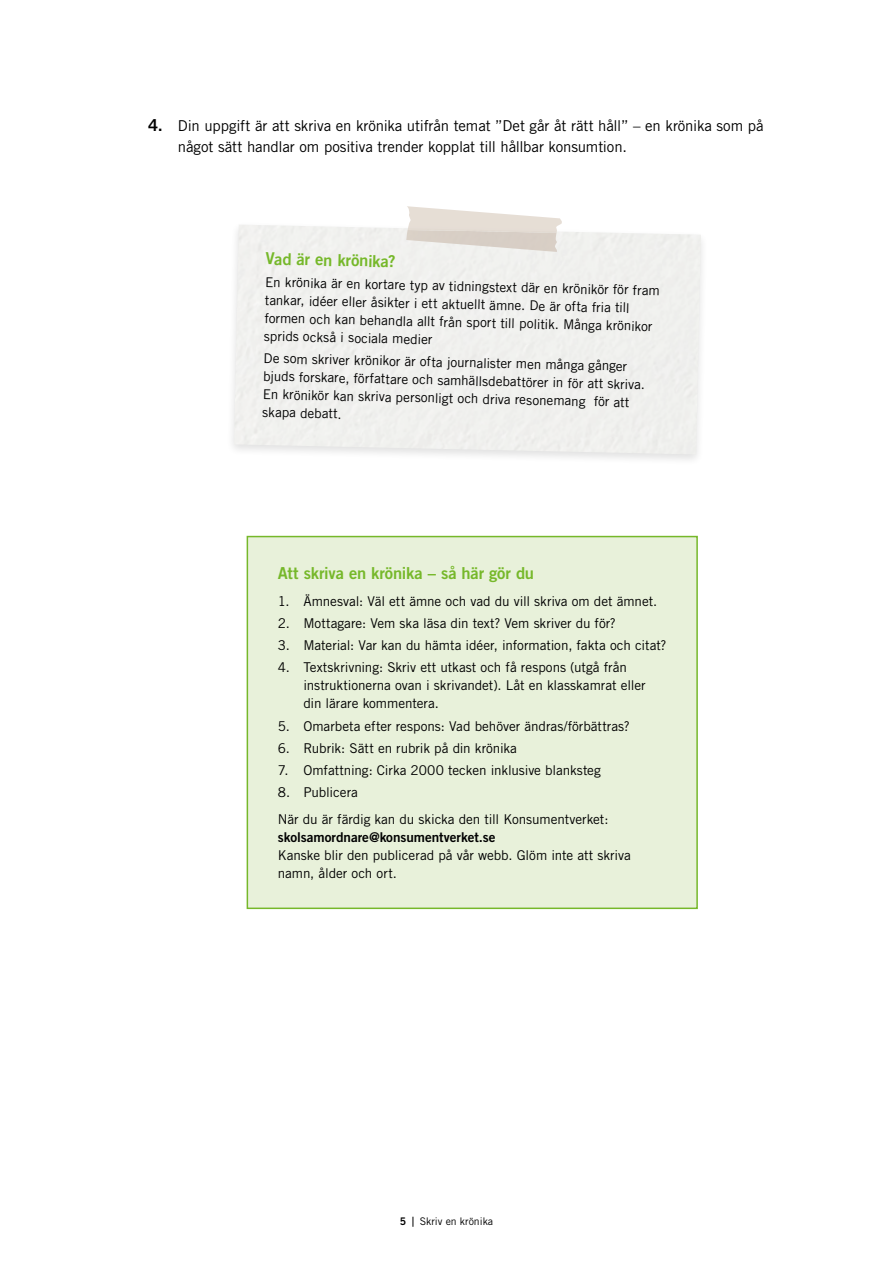
<style>
.page{position:relative;width:893px;height:1263px;background:#fff}
.page>*{position:absolute;margin:0;border:0;box-sizing:border-box;transform-origin:0 0}
.t1{font:16.5px "Trade Gothic LT Std Bd 2";letter-spacing:-.01em;color:#76b82a}
.t2{font:15px/21px "Trade Gothic LT Std";letter-spacing:-.01em;color:#000}
.Notis_-_Brödtext__P{font:13.5px/17.9px "Trade Gothic LT Std";letter-spacing:-.005em;color:#000}
.t3{font:10.5px "Trade Gothic LT Std";color:#000}
.t4{font:10.5px "Trade Gothic LT Std Bd 2";color:#000}
.s1{font-family:"Trade Gothic LT Std Bd 2";font-size:16.5px}
.s2{font-family:"Trade Gothic LT Std Bd 2"}
</style>
<div class="page">
<div style="left:247px;top:536px;width:450px;height:372px;background:#e8f1da"></div>
<div style="left:247px;top:536px;width:451px;height:373px;border:2px solid #76b82a"></div>
<div style="left:225px;top:221px;width:484px;height:246px;background:#000;opacity:.25"></div>
<div style="left:234px;top:225px;width:467px;height:229px;background:#f0f0ee"></div>
<img style="left:406px;top:230px;width:152px;height:22px">
<svg style="left:407px;top:206px;width:156px;height:26px"></svg>
<h3 class="t2" style="left:178px;top:115px;width:587px;text-indent:-30px"><span class="s1">4.</span> Din uppgift är att skriva en krönika utifrån temat ”Det går åt rätt håll” – en krönika som på något sätt handlar om positiva trender kopplat till hållbar konsumtion.</h3>
<p class="t1" style="left:266px;top:249px;width:131px;rotate:1deg">Vad är en krönika?</p>
<p class="Notis_-_Brödtext__P" style="left:265px;top:274px;width:396px;rotate:1deg">En krönika är en kortare typ av tidningstext där en krönikör för fram tankar, idéer eller åsikter i ett aktuellt ämne. De är ofta fria till formen och kan behandla allt från sport till politik. Många krönikor sprids också i sociala medier</p>
<p class="Notis_-_Brödtext__P" style="left:263px;top:350px;width:384px;rotate:1deg">De som skriver krönikor är ofta journalister men många gånger bjuds forskare, författare och samhällsdebattörer in för att skriva.<br>En krönikör kan skriva personligt och driva resonemang för att skapa debatt.</p>
<h4 class="t1" style="left:278px;top:563px;width:258px">Att skriva en krönika – så här gör du</h4>
<p class="Notis_-_Brödtext__P" style="left:278px;top:592px;width:381px">1. Ämnesval: Väl ett ämne och vad du vill skriva om det ämnet.</p>
<p class="Notis_-_Brödtext__P" style="left:278px;top:614px;width:339px">2. Mottagare: Vem ska läsa din text? Vem skriver du för?</p>
<p class="Notis_-_Brödtext__P" style="left:278px;top:636px;width:390px">3. Material: Var kan du hämta idéer, information, fakta och citat?</p>
<p class="Notis_-_Brödtext__P" style="left:303px;top:658px;width:344px;text-indent:-26px">4. Textskrivning: Skriv ett utkast och få respons (utgå från instruktionerna ovan i skrivandet). Låt en klasskamrat eller din lärare kommentera.</p>
<p class="Notis_-_Brödtext__P" style="left:278px;top:717px;width:354px">5. Omarbeta efter respons: Vad behöver ändras/förbättras?</p>
<p class="Notis_-_Brödtext__P" style="left:278px;top:739px;width:241px">6. Rubrik: Sätt en rubrik på din krönika</p>
<p class="Notis_-_Brödtext__P" style="left:278px;top:761px;width:325px">7. Omfattning: Cirka 2000 tecken inklusive blanksteg</p>
<p class="Notis_-_Brödtext__P" style="left:278px;top:783px;width:82px">8. Publicera</p>
<p class="Notis_-_Brödtext__P" style="left:278px;top:810px;width:355px">När du är färdig kan du skicka den till Konsumentverket: <span class="s2">skolsamordnare@konsumentverket.se<br></span>Kanske blir den publicerad på vår webb. Glöm inte att skriva namn, ålder och ort.</p>
<p class="t4" style="left:400px;top:1215px;width:8px">5</p>
<p class="t3" style="left:420px;top:1215px;width:75px">Skriv en krönika</p>
</div>
